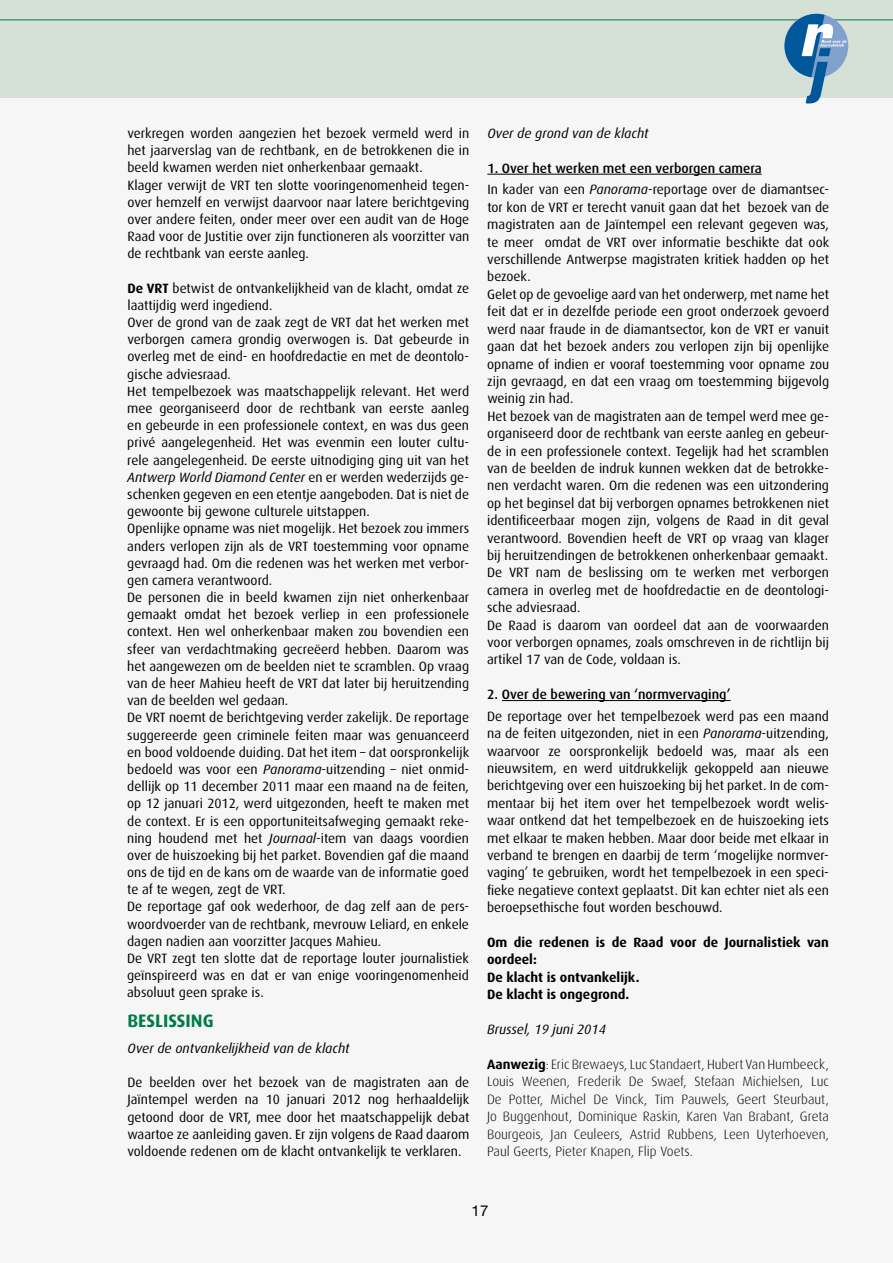
<style>
.page{position:relative;width:893px;height:1263px;background:#f6f6f6}
.page>*{position:absolute;margin:0;border:0;box-sizing:border-box;transform-origin:0 0}
.t1{font:700 18px "Dax";color:#007b49}
.t2{font:15px "Helvetica Neue LT Std";color:#000}
.t3{font:13.5px/17.2px "Dax";color:#000}
.t4{font:300 13.5px/17.4px "Dax";color:#000;text-align:justify}
.t5{font:700 13.5px/17.4px "Dax";color:#000}
.t6{font:italic 13.5px "Dax";color:#000}
.t7{font:500 13.5px "Dax";letter-spacing:-.005em;color:#000}
.s1{font-weight:700}
.s2{font-style:italic}
.s3{font-weight:500}
</style>
<div class="page">
<div style="left:0;top:0;width:893px;height:98px;background:#d5e1d6"></div>
<hr style="left:0;top:20px;width:893px;height:1px;background:#007b49">
<svg style="left:784px;top:14px;width:63px;height:89px"></svg>
<hr style="left:487px;top:174px;width:275px;height:1px;background:#000">
<hr style="left:502px;top:700px;width:229px;height:1px;background:#000">
<p class="t3" style="left:127px;top:125px;width:343px">verkregen worden aangezien het bezoek vermeld werd in het jaarverslag van de rechtbank, en de betrokkenen die in beeld kwamen werden niet onherkenbaar gemaakt.<br>Klager verwijt de VRT ten slotte vooringenomenheid tegen&shy;over hemzelf en verwijst daarvoor naar latere berichtgeving over andere feiten, onder meer over een audit van de Hoge Raad voor de Justitie over zijn functioneren als voorzitter van de rechtbank van eerste aanleg.</p>
<p class="t3" style="left:127px;top:279px;width:344px"><span class="s1">De VRT</span> betwist de ontvankelijkheid van de klacht, omdat ze laattijdig werd ingediend.<br>Over de grond van de zaak zegt de VRT dat het werken met verborgen camera grondig overwogen is. Dat gebeurde in overleg met de eind- en hoofdredactie en met de deontolo&shy;gische adviesraad.<br>Het tempelbezoek was maatschappelijk relevant. Het werd mee georganiseerd door de rechtbank van eerste aanleg en gebeurde in een professionele context, en was dus geen privé aangelegenheid. Het was evenmin een louter cultu&shy;rele aangelegenheid. De eerste uitnodiging ging uit van het <span class="s2">Antwerp World Diamond Center</span> en er werden wederzijds ge&shy;schenken gegeven en een etentje aangeboden. Dat is niet de gewoonte bij gewone culturele uitstappen.<br>Openlijke opname was niet mogelijk. Het bezoek zou immers anders verlopen zijn als de VRT toestemming voor opname gevraagd had. Om die redenen was het werken met verbor&shy;gen camera verantwoord.<br>De personen die in beeld kwamen zijn niet onherkenbaar gemaakt omdat het bezoek verliep in een professionele context. Hen wel onherkenbaar maken zou bovendien een sfeer van verdachtmaking gecreëerd hebben. Daarom was het aangewezen om de beelden niet te scramblen. Op vraag van de heer Mahieu heeft de VRT dat later bij heruitzending van de beelden wel gedaan.<br>De VRT noemt de berichtgeving verder zakelijk. De reportage suggereerde geen criminele feiten maar was genuanceerd en bood voldoende duiding. Dat het item – dat oorspronkelijk bedoeld was voor een <span class="s2">Panorama</span>-uitzending – niet onmid&shy;dellijk op 11 december 2011 maar een maand na de feiten, op 12 januari 2012, werd uitgezonden, heeft te maken met de context. Er is een opportuniteitsafweging gemaakt reke&shy;ning houdend met het <span class="s2">Journaal</span>-item van daags voordien over de huiszoeking bij het parket. Bovendien gaf die maand ons de tijd en de kans om de waarde van de informatie goed te af te wegen, zegt de VRT.<br>De reportage gaf ook wederhoor, de dag zelf aan de pers&shy;woordvoerder van de rechtbank, mevrouw Leliard, en enkele dagen nadien aan voorzitter Jacques Mahieu.<br>De VRT zegt ten slotte dat de reportage louter journalistiek geïnspireerd was en dat er van enige vooringenomenheid absoluut geen sprake is.</p>
<h1 class="t1" style="left:127px;top:1011px;width:88px">BESLISSING</h1>
<p class="t6" style="left:127px;top:1041px;width:224px">Over de ontvankelijkheid van de klacht</p>
<p class="t3" style="left:127px;top:1074px;width:343px;text-align:justify">De beelden over het bezoek van de magistraten aan de Jaïntempel werden na 10 januari 2012 nog herhaaldelijk getoond door de VRT, mee door het maatschappelijk debat waartoe ze aanleiding gaven. Er zijn volgens de Raad daarom voldoende redenen om de klacht ontvankelijk te verklaren.</p>
<p class="t6" style="left:487px;top:126px;width:163px">Over de grond van de klacht</p>
<p class="t3" style="left:487px;top:157px;width:343px;line-height:21.6px"><span class="s3">1. Over het werken met een verborgen camera<br></span>In kader van een <span class="s2">Panorama</span>-reportage over de diamantsec-</p>
<p class="t3" style="left:487px;top:199px;width:343px">tor kon de VRT er terecht vanuit gaan dat het bezoek van de magistraten aan de Jaïntempel een relevant gegeven was, te meer omdat de VRT over informatie beschikte dat ook verschillende Antwerpse magistraten kritiek hadden op het bezoek.<br>Gelet op de gevoelige aard van het onderwerp, met name het feit dat er in dezelfde periode een groot onderzoek gevoerd werd naar fraude in de diamantsector, kon de VRT er vanuit gaan dat het bezoek anders zou verlopen zijn bij openlijke opname of indien er vooraf toestemming voor opname zou zijn gevraagd, en dat een vraag om toestemming bijgevolg weinig zin had.<br>Het bezoek van de magistraten aan de tempel werd mee ge&shy;organiseerd door de rechtbank van eerste aanleg en gebeur&shy;de in een professionele context. Tegelijk had het scramblen van de beelden de indruk kunnen wekken dat de betrokke&shy;nen verdacht waren. Om die redenen was een uitzondering op het beginsel dat bij verborgen opnames betrokkenen niet identificeerbaar mogen zijn, volgens de Raad in dit geval verantwoord. Bovendien heeft de VRT op vraag van klager bij heruitzendingen de betrokkenen onherkenbaar gemaakt.<br>De VRT nam de beslissing om te werken met verborgen camera in overleg met de hoofdredactie en de deontologi&shy;sche adviesraad.<br>De Raad is daarom van oordeel dat aan de voorwaarden voor verborgen opnames, zoals omschreven in de richtlijn bij artikel 17 van de Code, voldaan is.</p>
<p class="t7" style="left:487px;top:687px;width:245px">2. Over de bewering van ‘normvervaging’</p>
<p class="t3" style="left:487px;top:708px;width:343px;text-align:justify">De reportage over het tempelbezoek werd pas een maand na de feiten uitgezonden, niet in een <span class="s2">Panorama</span>-uitzending, waarvoor ze oorspronkelijk bedoeld was, maar als een nieuwsitem, en werd uitdrukkelijk gekoppeld aan nieuwe berichtgeving over een huiszoeking bij het parket. In de com&shy;mentaar bij het item over het tempelbezoek wordt welis&shy;waar ontkend dat het tempelbezoek en de huiszoeking iets met elkaar te maken hebben. Maar door beide met elkaar in verband te brengen en daarbij de term ‘mogelijke normver&shy;vaging’ te gebruiken, wordt het tempelbezoek in een speci&shy;fieke negatieve context geplaatst. Dit kan echter niet als een beroepsethische fout worden beschouwd.</p>
<p class="t5" style="left:487px;top:934px;width:343px">Om die redenen is de Raad voor de Journalistiek van oordeel:<br>De klacht is ontvankelijk.<br>De klacht is ongegrond.</p>
<p class="t6" style="left:487px;top:1022px;width:120px">Brussel, 19 juni 2014</p>
<p class="t4" style="left:487px;top:1056px;width:343px"><span class="s1">Aanwezig</span>: Eric Brewaeys, Luc Standaert, Hubert Van Humbeeck, Louis Weenen, Frederik De Swaef, Stefaan Michielsen, Luc De Potter, Michel De Vinck, Tim Pauwels, Geert Steurbaut, Jo Buggenhout, Dominique Raskin, Karen Van Brabant, Greta Bourgeois, Jan Ceuleers, Astrid Rubbens, Leen Uyterhoeven, Paul Geerts, Pieter Knapen, Flip Voets.</p>
<p class="t2" style="left:472px;top:1202px;width:18px">17</p>
</div>
